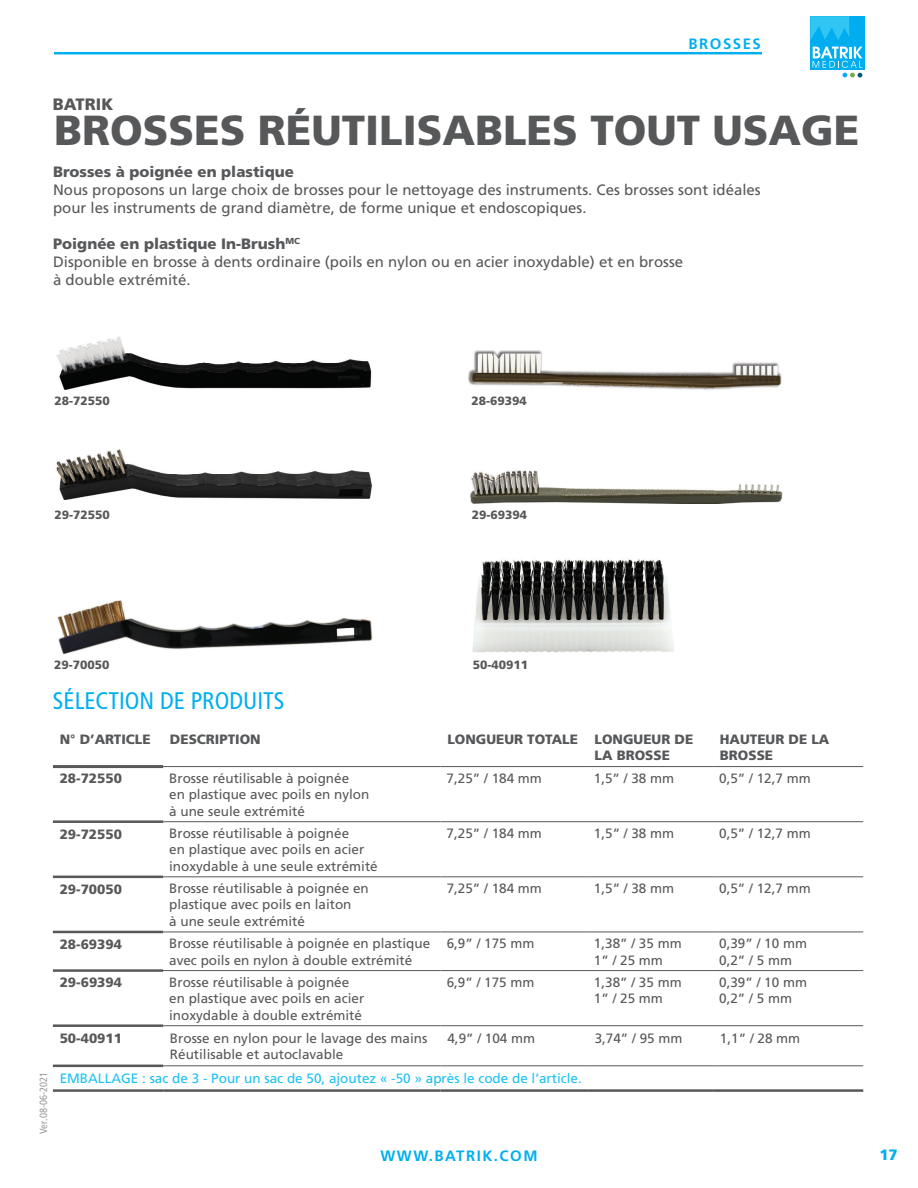
<style>
.page{position:relative;width:918px;height:1188px;background:#fff}
.page>*{position:absolute;margin:0;border:0;box-sizing:border-box;transform-origin:0 0}
.t1{font:900 42px "Frutiger LT Std";color:#57585a}
.t2{font:condensed 24px "Frutiger LT Std";color:#00afef}
.t3{font:900 16.5px "Frutiger LT Std";color:#57585a}
.t4{font:15px/18px "Frutiger LT Std";color:#57585a}
.t5{font:900 15px "Frutiger LT Std";color:#57585a}
.t6{font:700 15px "Frutiger LT Std";letter-spacing:.1em;color:#00afef}
.t7{font:900 15px "Frutiger LT Std";color:#00afef}
.t8{font:13.5px/16.5px "Frutiger LT Std";color:#57585a}
.t9{font:900 13.5px/16.2px "Frutiger LT Std";color:#57585a}
.t10{font:13.5px "Frutiger LT Std";color:#1cc1f3}
.t11{font:900 12px "Frutiger LT Std";color:#57585a}
.t12{font:condensed 10.5px "Frutiger LT Std";color:#97999c}
.s1{font-weight:900}
</style>
<div class="page">
<div style="left:810px;top:16px;width:55px;height:54px;background:#00aeef"></div>
<svg style="left:813px;top:47px;width:49px;height:30px"></svg>
<svg style="left:810px;top:16px;width:39px;height:24px"></svg>
<div style="left:54px;top:52px;width:708px;height:2px;border:2px solid #00afef"></div>
<hr style="left:53px;top:820px;width:110px;height:3px;background:#57585a">
<hr style="left:163px;top:821px;width:278px;height:1px;background:#57585a">
<hr style="left:441px;top:821px;width:147px;height:1px;background:#57585a">
<hr style="left:588px;top:821px;width:125px;height:1px;background:#57585a">
<hr style="left:713px;top:821px;width:150px;height:1px;background:#57585a">
<hr style="left:53px;top:876px;width:110px;height:2px;background:#57585a">
<hr style="left:163px;top:876px;width:278px;height:1px;background:#57585a">
<hr style="left:441px;top:876px;width:147px;height:1px;background:#57585a">
<hr style="left:53px;top:969px;width:110px;height:3px;background:#57585a">
<hr style="left:588px;top:876px;width:125px;height:1px;background:#57585a">
<hr style="left:713px;top:876px;width:150px;height:1px;background:#57585a">
<hr style="left:163px;top:970px;width:278px;height:1px;background:#57585a">
<hr style="left:441px;top:970px;width:147px;height:1px;background:#57585a">
<hr style="left:588px;top:970px;width:125px;height:1px;background:#57585a">
<hr style="left:713px;top:970px;width:150px;height:1px;background:#57585a">
<hr style="left:163px;top:931px;width:278px;height:1px;background:#57585a">
<hr style="left:441px;top:931px;width:147px;height:1px;background:#57585a">
<hr style="left:588px;top:931px;width:125px;height:1px;background:#57585a">
<hr style="left:713px;top:931px;width:150px;height:1px;background:#57585a">
<hr style="left:53px;top:931px;width:110px;height:2px;background:#57585a">
<hr style="left:163px;top:1025px;width:278px;height:1px;background:#57585a">
<hr style="left:441px;top:1025px;width:147px;height:1px;background:#57585a">
<hr style="left:588px;top:1025px;width:125px;height:1px;background:#57585a">
<hr style="left:713px;top:1025px;width:150px;height:1px;background:#57585a">
<hr style="left:53px;top:765px;width:110px;height:3px;background:#57585a">
<hr style="left:53px;top:1024px;width:110px;height:3px;background:#57585a">
<hr style="left:163px;top:766px;width:278px;height:1px;background:#57585a">
<hr style="left:441px;top:766px;width:147px;height:1px;background:#57585a">
<hr style="left:588px;top:766px;width:125px;height:1px;background:#57585a">
<hr style="left:713px;top:766px;width:150px;height:1px;background:#57585a">
<hr style="left:53px;top:1065px;width:110px;height:2px;background:#57585a">
<hr style="left:53px;top:1089px;width:110px;height:3px;background:#57585a">
<hr style="left:163px;top:1089px;width:278px;height:3px;background:#57585a">
<hr style="left:441px;top:1089px;width:147px;height:3px;background:#57585a">
<hr style="left:588px;top:1089px;width:125px;height:3px;background:#57585a">
<hr style="left:713px;top:1089px;width:150px;height:3px;background:#57585a">
<hr style="left:163px;top:1065px;width:278px;height:1px;background:#57585a">
<hr style="left:441px;top:1065px;width:147px;height:1px;background:#57585a">
<hr style="left:588px;top:1065px;width:125px;height:1px;background:#57585a">
<hr style="left:713px;top:1065px;width:150px;height:1px;background:#57585a">
<img style="left:469px;top:350px;width:313px;height:40px">
<img style="left:470px;top:471px;width:313px;height:32px">
<img style="left:56px;top:449px;width:316px;height:52px">
<img style="left:472px;top:559px;width:202px;height:94px">
<img style="left:56px;top:600px;width:317px;height:54px">
<img style="left:56px;top:336px;width:316px;height:55px">
<p class="t6" style="left:689px;top:35px;width:74px">BROSSES</p>
<p class="t3" style="left:53px;top:94px;width:62px">BATRIK</p>
<h1 class="t1" style="left:54px;top:105px;width:807px">BROSSES RÉUTILISABLES TOUT USAGE</h1>
<p class="t5" style="left:53px;top:162px;width:242px">Brosses à poignée en plastique</p>
<p class="t4" style="left:53px;top:181px;width:709px">Nous proposons un large choix de brosses pour le nettoyage des instruments. Ces brosses sont idéales pour les instruments de grand diamètre, de forme unique et endoscopiques.</p>
<p class="t4" style="left:53px;top:235px;width:632px"><span class="s1">Poignée en plastique In-Brush</span><sup>MC<br></sup>Disponible en brosse à dents ordinaire (poils en nylon ou en acier inoxydable) et en brosse à double extrémité.</p>
<p class="t11" style="left:55px;top:393px;width:57px">28-72550</p>
<p class="t11" style="left:472px;top:393px;width:57px">28-69394</p>
<p class="t11" style="left:55px;top:508px;width:57px">29-72550</p>
<p class="t11" style="left:472px;top:508px;width:57px">29-69394</p>
<p class="t11" style="left:54px;top:658px;width:57px">29-70050</p>
<p class="t11" style="left:473px;top:658px;width:57px">50-40911</p>
<h2 class="t2" style="left:53px;top:687px;width:233px">SÉLECTION DE PRODUITS</h2>
<p class="t12" style="left:37px;top:1134px;width:64px;rotate:-90deg">Ver.08-06-2021</p>
<p class="t9" style="left:60px;top:731px;width:93px">N° D’ARTICLE</p>
<p class="t9" style="left:170px;top:731px;width:92px">DESCRIPTION</p>
<p class="t9" style="left:595px;top:731px;width:100px;text-indent:-147px">LONGUEUR TOTALE LONGUEUR DE<br>LA BROSSE</p>
<p class="t9" style="left:720px;top:731px;width:111px">HAUTEUR DE LA<br>BROSSE</p>
<p class="t9" style="left:60px;top:771px;width:64px">28-72550</p>
<p class="t8" style="left:169px;top:770px;width:202px">Brosse réutilisable à poignée<br>en plastique avec poils en nylon à une seule extrémité</p>
<p class="t8" style="left:447px;top:770px;width:97px">7,25” / 184 mm</p>
<p class="t8" style="left:594px;top:770px;width:82px">1,5” / 38 mm</p>
<p class="t8" style="left:719px;top:770px;width:93px">0,5” / 12,7 mm</p>
<p class="t9" style="left:60px;top:826px;width:64px">29-72550</p>
<p class="t8" style="left:169px;top:825px;width:210px">Brosse réutilisable à poignée<br>en plastique avec poils en acier inoxydable à une seule extrémité</p>
<p class="t8" style="left:447px;top:825px;width:97px">7,25” / 184 mm</p>
<p class="t8" style="left:594px;top:825px;width:82px">1,5” / 38 mm</p>
<p class="t8" style="left:719px;top:825px;width:93px">0,5” / 12,7 mm</p>
<p class="t9" style="left:60px;top:881px;width:64px">29-70050</p>
<p class="t8" style="left:169px;top:880px;width:201px">Brosse réutilisable à poignée en plastique avec poils en laiton<br>à une seule extrémité</p>
<p class="t8" style="left:447px;top:880px;width:97px">7,25” / 184 mm</p>
<p class="t8" style="left:594px;top:880px;width:82px">1,5” / 38 mm</p>
<p class="t8" style="left:719px;top:880px;width:93px">0,5” / 12,7 mm</p>
<p class="t9" style="left:60px;top:936px;width:64px">28-69394</p>
<p class="t8" style="left:169px;top:935px;width:263px">Brosse réutilisable à poignée en plastique avec poils en nylon à double extrémité</p>
<p class="t8" style="left:447px;top:935px;width:89px">6,9” / 175 mm</p>
<p class="t8" style="left:594px;top:935px;width:89px">1,38” / 35 mm<br>1” / 25 mm</p>
<p class="t8" style="left:719px;top:935px;width:89px">0,39” / 10 mm<br>0,2” / 5 mm</p>
<p class="t9" style="left:60px;top:975px;width:64px">29-69394</p>
<p class="t8" style="left:169px;top:974px;width:197px">Brosse réutilisable à poignée en plastique avec poils en acier inoxydable à double extrémité</p>
<p class="t8" style="left:447px;top:974px;width:89px">6,9” / 175 mm</p>
<p class="t8" style="left:594px;top:974px;width:89px">1,38” / 35 mm<br>1” / 25 mm</p>
<p class="t8" style="left:719px;top:974px;width:89px">0,39” / 10 mm<br>0,2” / 5 mm</p>
<p class="t9" style="left:60px;top:1030px;width:64px">50-40911</p>
<p class="t8" style="left:170px;top:1030px;width:259px">Brosse en nylon pour le lavage des mains<br>Réutilisable et autoclavable</p>
<p class="t8" style="left:447px;top:1030px;width:89px">4,9” / 104 mm</p>
<p class="t8" style="left:595px;top:1030px;width:89px">3,74” / 95 mm</p>
<p class="t8" style="left:720px;top:1030px;width:82px">1,1” / 28 mm</p>
<p class="t10" style="left:60px;top:1070px;width:524px">EMBALLAGE : sac de 3 - Pour un sac de 50, ajoutez « -50 » après le code de l’article.</p>
<p class="t6" style="left:380px;top:1147px;width:159px">WWW.BATRIK.COM</p>
<p class="t7" style="left:879px;top:1146px;width:20px">17</p>
</div>
